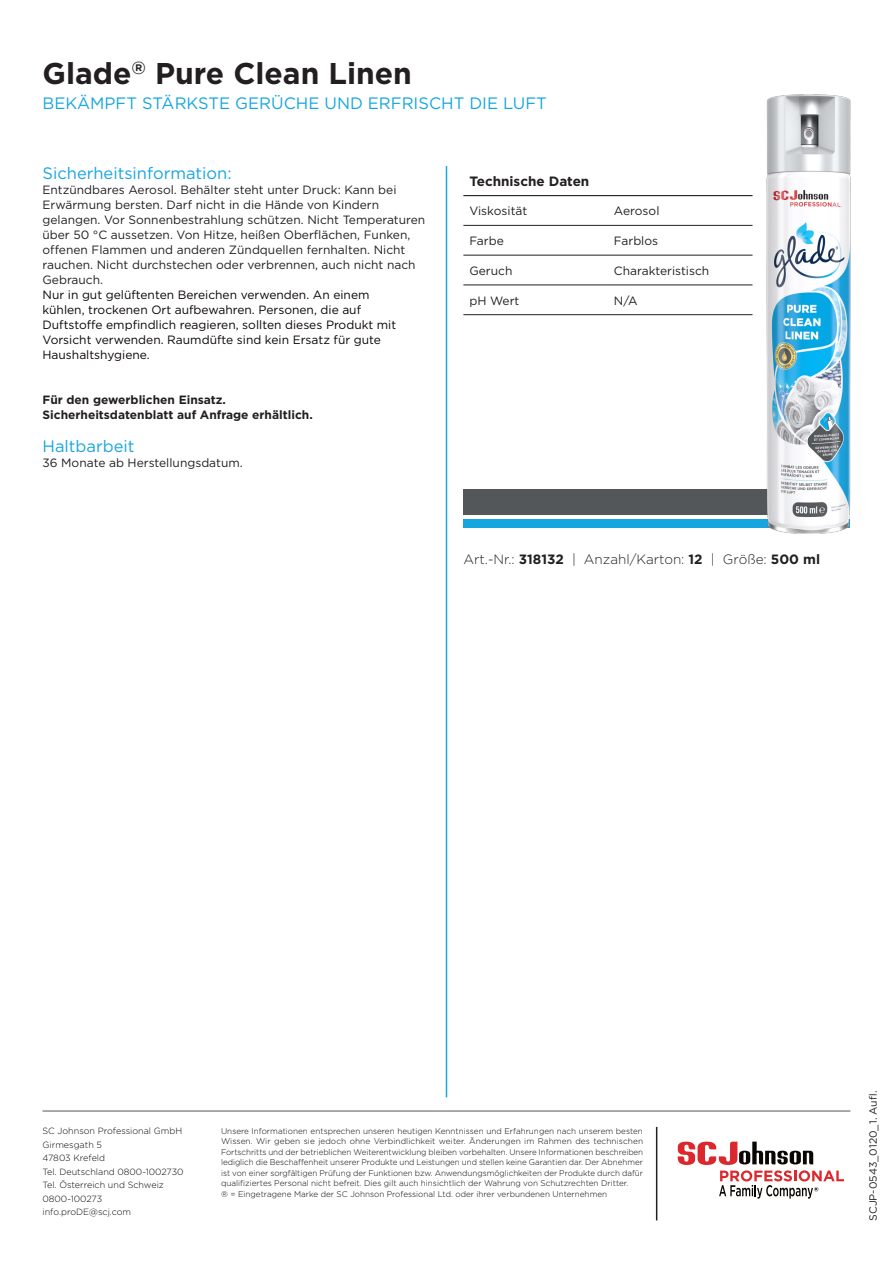
<style>
.page{position:relative;width:893px;height:1263px;background:#fff}
.page>*{position:absolute;margin:0;border:0;box-sizing:border-box;transform-origin:0 0}
.t1{font:700 30px "Gotham";color:#231f20}
._08_Copy_Prokyon_8_7{font:16.5px "Gotham";color:#16a6df}
.t2{font:300 13.5px "Gotham";color:#231f20}
.list{font:700 13.5px "Gotham";color:#231f20}
.list-2{font:12px/15px "Gotham";color:#231f20}
.list-3{font:12px/15px "Gotham";color:#0a0604}
.list-4{font:700 12px "Gotham";color:#231f20}
.t3{font:10.5px "Gotham";color:#231f20}
._08_Copy_Prokyon_8_7-2{font:300 9px "Gotham";color:#0a0604}
._07_Prokyon_7_9{font:300 8.25px/10.5px "Gotham";color:#0a0604;text-align:justify}
.s1{font-weight:700}
</style>
<div class="page">
<div style="left:463px;top:489px;width:387px;height:25px;background:#545759"></div>
<div style="left:463px;top:519px;width:387px;height:8px;background:#16a6df"></div>
<hr style="left:463px;top:195px;width:145px;height:1px;background:#231f20">
<hr style="left:608px;top:195px;width:144px;height:1px;background:#231f20">
<hr style="left:463px;top:225px;width:145px;height:1px;background:#231f20">
<hr style="left:608px;top:225px;width:144px;height:1px;background:#231f20">
<hr style="left:463px;top:255px;width:145px;height:1px;background:#231f20">
<hr style="left:608px;top:255px;width:144px;height:1px;background:#231f20">
<hr style="left:463px;top:285px;width:145px;height:1px;background:#231f20">
<hr style="left:608px;top:285px;width:144px;height:1px;background:#231f20">
<hr style="left:463px;top:314px;width:145px;height:1px;background:#231f20">
<hr style="left:608px;top:314px;width:144px;height:1px;background:#231f20">
<hr style="left:446px;top:166px;width:1px;height:931px;background:#16a6df">
<img style="left:709px;top:94px;width:142px;height:440px">
<hr style="left:43px;top:1111px;width:807px;height:1px;background:#545759">
<hr style="left:656px;top:1127px;width:1px;height:93px;background:#231f20">
<svg style="left:678px;top:1142px;width:166px;height:57px"></svg>
<p class="t1" style="left:43px;top:55px;width:371px">Glade<sup>‰</sup> Pure Clean Linen</p>
<p class="_08_Copy_Prokyon_8_7" style="left:43px;top:93px;width:506px">BEKÄMPFT STÄRKSTE GERÜCHE UND ERFRISCHT DIE LUFT</p>
<p class="_08_Copy_Prokyon_8_7" style="left:43px;top:163px;width:191px">Sicherheitsinformation:</p>
<p class="list-2" style="left:43px;top:182px;width:384px">Entzündbares Aerosol. Behälter steht unter Druck: Kann bei Erwärmung bersten. Darf nicht in die Hände von Kindern gelangen. Vor Sonnenbestrahlung schützen. Nicht Temperaturen über 50 °C aussetzen. Von Hitze, heißen Oberflächen, Funken, offenen Flammen und anderen Zündquellen fernhalten. Nicht rauchen. Nicht durchstechen oder verbrennen, auch nicht nach Gebrauch.</p>
<p class="list-3" style="left:43px;top:287px;width:355px">Nur in gut gelüftenten Bereichen verwenden. An einem kühlen, trockenen Ort aufbewahren. Personen, die auf Duftstoffe empfindlich reagieren, sollten dieses Produkt mit Vorsicht verwenden. Raumdüfte sind kein Ersatz für gute Haushaltshygiene.</p>
<p class="list-4" style="left:43px;top:393px;width:185px">Für den gewerblichen Einsatz.</p>
<p class="list-4" style="left:43px;top:408px;width:272px">Sicherheitsdatenblatt auf Anfrage erhältlich.</p>
<p class="_08_Copy_Prokyon_8_7" style="left:43px;top:436px;width:94px">Haltbarbeit</p>
<p class="list-2" style="left:43px;top:455px;width:202px">36 Monate ab Herstellungsdatum.</p>
<p class="list" style="left:469px;top:173px;width:121px">Technische Daten</p>
<p class="list-2" style="left:469px;top:203px;width:59px">Viskosität</p>
<p class="list-2" style="left:614px;top:203px;width:47px">Aerosol</p>
<p class="list-2" style="left:469px;top:233px;width:36px">Farbe</p>
<p class="list-2" style="left:614px;top:233px;width:46px">Farblos</p>
<p class="list-2" style="left:469px;top:263px;width:45px">Geruch</p>
<p class="list-2" style="left:614px;top:263px;width:97px">Charakteristisch</p>
<p class="list-2" style="left:469px;top:293px;width:52px">pH Wert</p>
<p class="list-2" style="left:614px;top:293px;width:25px">N/A</p>
<p class="t2" style="left:463px;top:552px;width:358px">Art.-Nr.: <span class="s1">318132</span> | Anzahl/Karton: <span class="s1">12</span> | Größe: <span class="s1">500 ml</span></p>
<p class="_08_Copy_Prokyon_8_7-2" style="left:43px;top:1126px;width:141px">SC Johnson Professional GmbH</p>
<p class="_08_Copy_Prokyon_8_7-2" style="left:43px;top:1140px;width:61px">Girmesgath 5</p>
<p class="_08_Copy_Prokyon_8_7-2" style="left:43px;top:1153px;width:64px">47803 Krefeld</p>
<p class="_08_Copy_Prokyon_8_7-2" style="left:43px;top:1167px;width:143px">Tel. Deutschland 0800-1002730</p>
<p class="_08_Copy_Prokyon_8_7-2" style="left:43px;top:1180px;width:123px">Tel. Österreich und Schweiz</p>
<p class="_08_Copy_Prokyon_8_7-2" style="left:43px;top:1194px;width:61px">0800-100273</p>
<p class="_08_Copy_Prokyon_8_7-2" style="left:43px;top:1207px;width:90px">info.proDE@scj.com</p>
<p class="_07_Prokyon_7_9" style="left:221px;top:1125px;width:424px">Unsere Informationen entsprechen unseren heutigen Kenntnissen und Erfahrungen nach unserem besten Wissen. Wir geben sie jedoch ohne Verbindlichkeit weiter. Änderungen im Rahmen des technischen Fortschritts und der betrieblichen Weiterentwicklung bleiben vorbehalten. Unsere Informationen beschreiben lediglich die Beschaffenheit unserer Produkte und Leistungen und stellen keine Garantien dar. Der Abnehmer ist von einer sorgfältigen Prüfung der Funktionen bzw. Anwendungsmöglichkeiten der Produkte durch dafür qualifiziertes Personal nicht befreit. Dies gilt auch hinsichtlich der Wahrung von Schutzrechten Dritter.</p>
<p class="_07_Prokyon_7_9" style="left:221px;top:1188px;width:388px">® = Eingetragene Marke der SC Johnson Professional Ltd. oder ihrer verbundenen Unternehmen</p>
<p class="t3" style="left:867px;top:1221px;width:131px;rotate:-90deg">SCJP-0543_0120_1. Aufl.</p>
</div>
